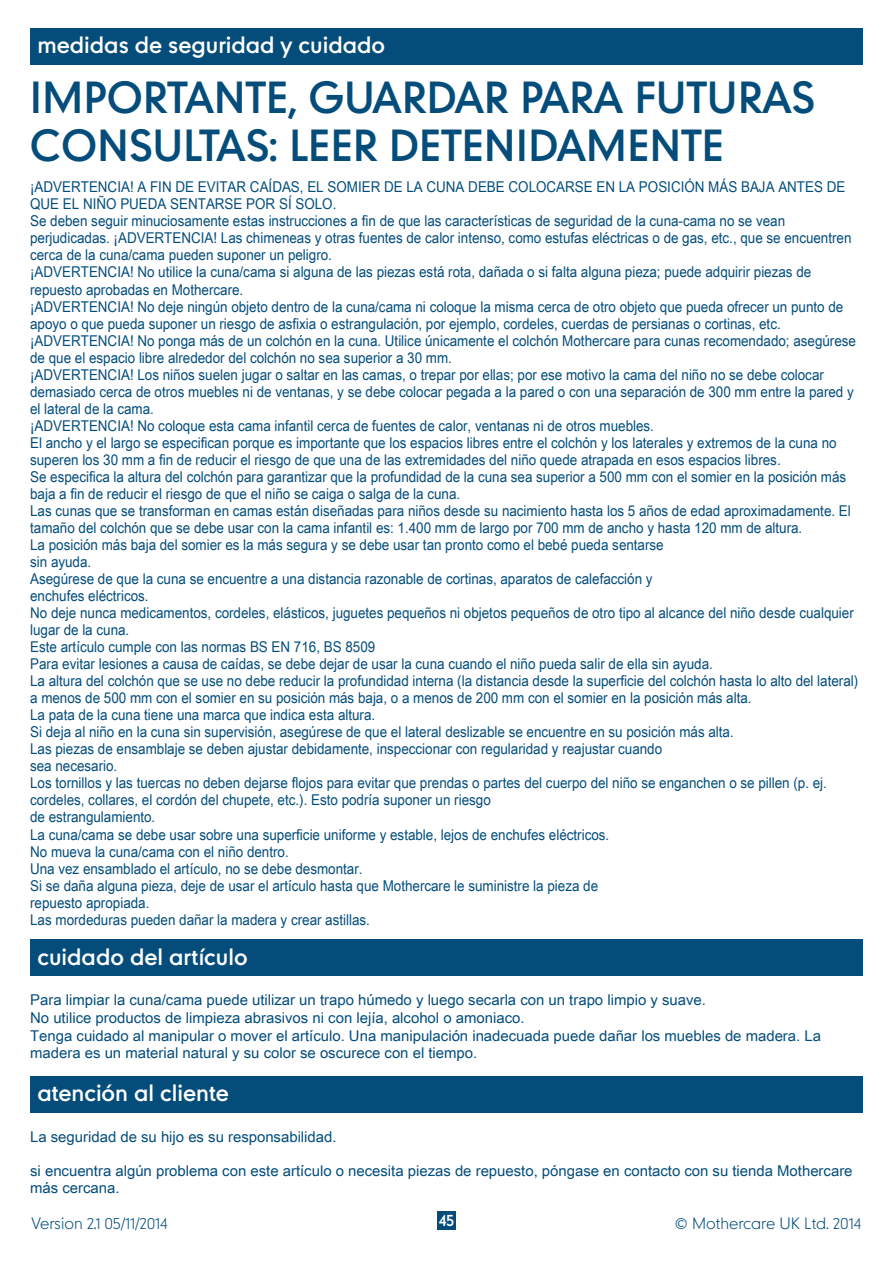
<style>
.page{position:relative;width:893px;height:1263px;background:#fff}
.page>*{position:absolute;margin:0;border:0;box-sizing:border-box;transform-origin:0 0}
.t1{font:40.5px/48.6px "Mothercare";color:#044d7b}
.Mothercare_box_headi{font:21.3px "Mothercare";color:#fff}
.Mothercare_box_headi-2{font:100 21.3px "Mothercare";color:#fff}
.Mothercare_body_copy{font:14.85px/17.1px "Arial Unicode MS";color:#044d7b;scale:.9 1}
.Mothercare_body_copy-2{font:14.85px/17.9px "Arial Unicode MS";color:#044d7b}
.t2{font:100 14.85px "Mothercare";color:#044d7b}
.t3{font:14.85px "Mothercare";color:#fff}
</style>
<div class="page">
<div style="left:437px;top:1212px;width:18px;height:18px;background:#044d7b"></div>
<div style="left:30px;top:28px;width:833px;height:36px;background:#044d7b"></div>
<div style="left:30px;top:940px;width:833px;height:36px;background:#044d7b"></div>
<div style="left:30px;top:1076px;width:833px;height:37px;background:#044d7b"></div>
<p class="Mothercare_box_headi" style="left:37px;top:30px;width:349px">medidas de seguridad y cuidado</p>
<p class="Mothercare_box_headi-2" style="left:37px;top:29px;width:197px">safety &amp; care notes</p>
<p class="t1" style="left:30px;top:71px;width:787px">IMPORTANTE, GUARDAR PARA FUTURAS<br>CONSULTAS: LEER DETENIDAMENTE</p>
<p class="Mothercare_body_copy" style="left:30px;top:178px;width:907px">¡ADVERTENCIA! A FIN DE EVITAR CAÍDAS, EL SOMIER DE LA CUNA DEBE COLOCARSE EN LA POSICIÓN MÁS BAJA ANTES DE<br>QUE EL NIÑO PUEDA SENTARSE POR SÍ SOLO.</p>
<p class="Mothercare_body_copy" style="left:30px;top:212px;width:914px">Se deben seguir minuciosamente estas instrucciones a fin de que las características de seguridad de la cuna-cama no se vean perjudicadas. ¡ADVERTENCIA! Las chimeneas y otras fuentes de calor intenso, como estufas eléctricas o de gas, etc., que se encuentren cerca de la cuna/cama pueden suponer un peligro.</p>
<p class="Mothercare_body_copy" style="left:30px;top:263px;width:869px">¡ADVERTENCIA! No utilice la cuna/cama si alguna de las piezas está rota, dañada o si falta alguna pieza; puede adquirir piezas de repuesto aprobadas en Mothercare.</p>
<p class="Mothercare_body_copy" style="left:30px;top:297px;width:905px">¡ADVERTENCIA! No deje ningún objeto dentro de la cuna/cama ni coloque la misma cerca de otro objeto que pueda ofrecer un punto de apoyo o que pueda suponer un riesgo de asfixia o estrangulación, por ejemplo, cordeles, cuerdas de persianas o cortinas, etc.</p>
<p class="Mothercare_body_copy" style="left:30px;top:331px;width:919px">¡ADVERTENCIA! No ponga más de un colchón en la cuna. Utilice únicamente el colchón Mothercare para cunas recomendado; asegúrese de que el espacio libre alrededor del colchón no sea superior a 30 mm.</p>
<p class="Mothercare_body_copy" style="left:30px;top:366px;width:917px">¡ADVERTENCIA! Los niños suelen jugar o saltar en las camas, o trepar por ellas; por ese motivo la cama del niño no se debe colocar demasiado cerca de otros muebles ni de ventanas, y se debe colocar pegada a la pared o con una separación de 300 mm entre la pared y el lateral de la cama.</p>
<p class="Mothercare_body_copy" style="left:30px;top:417px;width:695px">¡ADVERTENCIA! No coloque esta cama infantil cerca de fuentes de calor, ventanas ni de otros muebles.</p>
<p class="Mothercare_body_copy" style="left:30px;top:434px;width:897px">El ancho y el largo se especifican porque es importante que los espacios libres entre el colchón y los laterales y extremos de la cuna no superen los 30 mm a fin de reducir el riesgo de que una de las extremidades del niño quede atrapada en esos espacios libres.</p>
<p class="Mothercare_body_copy" style="left:30px;top:468px;width:908px">Se especifica la altura del colchón para garantizar que la profundidad de la cuna sea superior a 500 mm con el somier en la posición más baja a fin de reducir el riesgo de que el niño se caiga o salga de la cuna.</p>
<p class="Mothercare_body_copy" style="left:30px;top:502px;width:913px">Las cunas que se transforman en camas están diseñadas para niños desde su nacimiento hasta los 5 años de edad aproximadamente. El tamaño del colchón que se debe usar con la cama infantil es: 1.400 mm de largo por 700 mm de ancho y hasta 120 mm de altura.</p>
<p class="Mothercare_body_copy" style="left:30px;top:536px;width:705px">La posición más baja del somier es la más segura y se debe usar tan pronto como el bebé pueda sentarse</p>
<p class="Mothercare_body_copy" style="left:30px;top:553px;width:69px">sin ayuda.</p>
<p class="Mothercare_body_copy" style="left:30px;top:570px;width:693px">Asegúrese de que la cuna se encuentre a una distancia razonable de cortinas, aparatos de calefacción y</p>
<p class="Mothercare_body_copy" style="left:30px;top:587px;width:133px">enchufes eléctricos.</p>
<p class="Mothercare_body_copy" style="left:30px;top:604px;width:917px">No deje nunca medicamentos, cordeles, elásticos, juguetes pequeños ni objetos pequeños de otro tipo al alcance del niño desde cualquier lugar de la cuna.</p>
<p class="Mothercare_body_copy" style="left:30px;top:638px;width:385px">Este artículo cumple con las normas BS EN 716, BS 8509</p>
<p class="Mothercare_body_copy" style="left:30px;top:655px;width:760px">Para evitar lesiones a causa de caídas, se debe dejar de usar la cuna cuando el niño pueda salir de ella sin ayuda.</p>
<p class="Mothercare_body_copy" style="left:30px;top:672px;width:922px">La altura del colchón que se use no debe reducir la profundidad interna (la distancia desde la superficie del colchón hasta lo alto del lateral) a menos de 500 mm con el somier en su posición más baja, o a menos de 200 mm con el somier en la posición más alta.</p>
<p class="Mothercare_body_copy" style="left:30px;top:706px;width:385px">La pata de la cuna tiene una marca que indica esta altura.</p>
<p class="Mothercare_body_copy" style="left:30px;top:723px;width:783px">Si deja al niño en la cuna sin supervisión, asegúrese de que el lateral deslizable se encuentre en su posición más alta.</p>
<p class="Mothercare_body_copy" style="left:30px;top:740px;width:704px">Las piezas de ensamblaje se deben ajustar debidamente, inspeccionar con regularidad y reajustar cuando</p>
<p class="Mothercare_body_copy" style="left:30px;top:757px;width:98px">sea necesario.</p>
<p class="Mothercare_body_copy" style="left:30px;top:774px;width:887px">Los tornillos y las tuercas no deben dejarse flojos para evitar que prendas o partes del cuerpo del niño se enganchen o se pillen (p. ej. cordeles, collares, el cordón del chupete, etc.). Esto podría suponer un riesgo</p>
<p class="Mothercare_body_copy" style="left:30px;top:808px;width:141px">de estrangulamiento.</p>
<p class="Mothercare_body_copy" style="left:30px;top:825px;width:645px">La cuna/cama se debe usar sobre una superficie uniforme y estable, lejos de enchufes eléctricos.</p>
<p class="Mothercare_body_copy" style="left:30px;top:842px;width:289px">No mueva la cuna/cama con el niño dentro.</p>
<p class="Mothercare_body_copy" style="left:30px;top:859px;width:371px">Una vez ensamblado el artículo, no se debe desmontar.</p>
<p class="Mothercare_body_copy" style="left:30px;top:876px;width:633px">Si se daña alguna pieza, deje de usar el artículo hasta que Mothercare le suministre la pieza de</p>
<p class="Mothercare_body_copy" style="left:30px;top:893px;width:134px">repuesto apropiada.</p>
<p class="Mothercare_body_copy" style="left:30px;top:910px;width:379px">Las mordeduras pueden dañar la madera y crear astillas.</p>
<p class="Mothercare_box_headi" style="left:37px;top:941px;width:212px">cuidado del artículo</p>
<p class="Mothercare_body_copy-2" style="left:30px;top:990px;width:677px">Para limpiar la cuna/cama puede utilizar un trapo húmedo y luego secarla con un trapo limpio y suave.</p>
<p class="Mothercare_body_copy-2" style="left:30px;top:1008px;width:496px">No utilice productos de limpieza abrasivos ni con lejía, alcohol o amoniaco.</p>
<p class="Mothercare_body_copy-2" style="left:30px;top:1026px;width:792px">Tenga cuidado al manipular o mover el artículo. Una manipulación inadecuada puede dañar los muebles de madera. La madera es un material natural y su color se oscurece con el tiempo.</p>
<p class="Mothercare_box_headi" style="left:37px;top:1078px;width:193px">atención al cliente</p>
<p class="Mothercare_body_copy-2" style="left:30px;top:1127px;width:308px">La seguridad de su hijo es su responsabilidad.</p>
<p class="Mothercare_body_copy-2" style="left:30px;top:1161px;width:824px;line-height:17.1px">si encuentra algún problema con este artículo o necesita piezas de repuesto, póngase en contacto con su tienda Mothercare más cercana.</p>
<p class="t2" style="left:32px;top:1213px;width:138px">Version 2.1 05/11/2014</p>
<p class="t3" style="left:439px;top:1210px;width:16px">45</p>
<p class="t2" style="left:675px;top:1213px;width:188px">© Mothercare UK Ltd. 2014</p>
</div>
